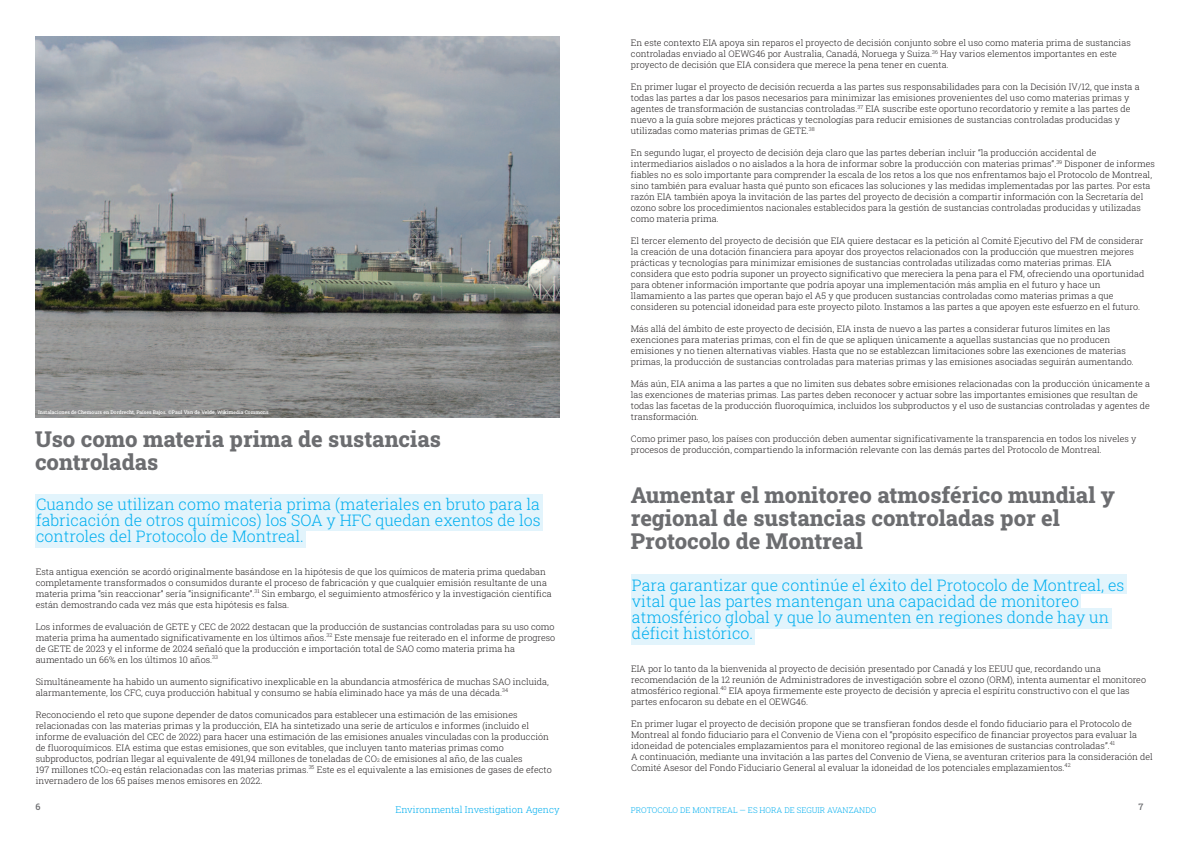
<style>
.page{position:relative;width:1191px;height:842px;background:#fff}
.page>*{position:absolute;margin:0;border:0;box-sizing:border-box;transform-origin:0 0}
.t1{font:800 22px/23px "Roboto Slab";color:#6c6d70}
.t2{font:300 16px/16px "Roboto Slab";color:#00aeef}
.t3{font:300 9.5px "Roboto Slab";color:#00aeef}
.t4{font:300 9px/11px "Roboto Slab";color:#231f20}
.t5{font:500 9px "Roboto Slab";color:#6c6d70}
.t6{font:300 8px "Roboto Slab";color:#00aeef}
.t7{font:500 5px "Roboto Slab";color:#fff}
.s1{font-size:5px}
</style>
<div class="page">
<img style="left:35px;top:37px;width:524px;height:380px">
<div style="left:631px;top:574px;width:495px;height:20px;background:#e2f4fc"></div>
<div style="left:631px;top:589px;width:450px;height:22px;background:#e2f4fc"></div>
<div style="left:631px;top:609px;width:480px;height:20px;background:#e2f4fc"></div>
<div style="left:631px;top:621px;width:123px;height:24px;background:#e2f4fc"></div>
<div style="left:36px;top:494px;width:507px;height:21px;background:#e2f4fc"></div>
<div style="left:36px;top:509px;width:507px;height:22px;background:#e2f4fc"></div>
<div style="left:36px;top:524px;width:270px;height:24px;background:#e2f4fc"></div>
<p class="t4" style="left:631px;top:38px;width:501px">En este contexto EIA apoya sin reparos el proyecto de decisión conjunto sobre el uso como materia prima de sustancias controladas enviado al OEWG46 por Australia, Canadá, Noruega y Suiza.<sup>36</sup> Hay varios elementos importantes en este proyecto de decisión que EIA considera que merece la pena tener en cuenta.</p>
<p class="t4" style="left:631px;top:82px;width:510px">En primer lugar el proyecto de decisión recuerda a las partes sus responsabilidades para con la Decisión IV/12, que insta a todas las partes a dar los pasos necesarios para minimizar las emisiones provenientes del uso como materias primas y agentes de transformación de sustancias controladas.<sup>37</sup> EIA suscribe este oportuno recordatorio y remite a las partes de nuevo a la guía sobre mejores prácticas y tecnologías para reducir emisiones de sustancias controladas producidas y utilizadas como materias primas de GETE.<sup>38</sup></p>
<p class="t4" style="left:631px;top:148px;width:525px">En segundo lugar, el proyecto de decisión deja claro que las partes deberían incluir “la producción accidental de intermediarios aislados o no aislados a la hora de informar sobre la producción con materias primas”.<sup>39</sup> Disponer de informes fiables no es solo importante para comprender la escala de los retos a los que nos enfrentamos bajo el Protocolo de Montreal, sino también para evaluar hasta qué punto son eficaces las soluciones y las medidas implementadas por las partes. Por esta razón EIA también apoya la invitación de las partes del proyecto de decisión a compartir información con la Secretaría del ozono sobre los procedimientos nacionales establecidos para la gestión de sustancias controladas producidas y utilizadas como materia prima.</p>
<p class="t4" style="left:631px;top:236px;width:515px">El tercer elemento del proyecto de decisión que EIA quiere destacar es la petición al Comité Ejecutivo del FM de considerar la creación de una dotación financiera para apoyar dos proyectos relacionados con la producción que muestren mejores prácticas y tecnologías para minimizar emisiones de sustancias controladas utilizadas como materias primas. EIA considera que esto podría suponer un proyecto significativo que mereciera la pena para el FM, ofreciendo una oportunidad para obtener información importante que podría apoyar una implementación más amplia en el futuro y hace un llamamiento a las partes que operan bajo el A5 y que producen sustancias controladas como materias primas a que consideren su potencial idoneidad para este proyecto piloto. Instamos a las partes a que apoyen este esfuerzo en el futuro.</p>
<p class="t4" style="left:631px;top:324px;width:504px">Más allá del ámbito de este proyecto de decisión, EIA insta de nuevo a las partes a considerar futuros límites en las exenciones para materias primas, con el fin de que se apliquen únicamente a aquellas sustancias que no producen emisiones y no tienen alternativas viables. Hasta que no se establezcan limitaciones sobre las exenciones de materias primas, la producción de sustancias controladas para materias primas y las emisiones asociadas seguirán aumentando.</p>
<p class="t4" style="left:631px;top:379px;width:520px">Más aún, EIA anima a las partes a que no limiten sus debates sobre emisiones relacionadas con la producción únicamente a las exenciones de materias primas. Las partes deben reconocer y actuar sobre las importantes emisiones que resultan de todas las facetas de la producción fluoroquímica, incluidos los subproductos y el uso de sustancias controladas y agentes de transformación.</p>
<p class="t4" style="left:631px;top:434px;width:507px">Como primer paso, los países con producción deben aumentar significativamente la transparencia en todos los niveles y procesos de producción, compartiendo la información relevante con las demás partes del Protocolo de Montreal.</p>
<p class="t7" style="left:38px;top:409px;width:232px">Instalaciones de Chemours en Dordrecht, Países Bajos. ©Paul Van de Velde, Wikimedia Commons</p>
<h1 class="t1" style="left:35px;top:428px;width:407px">Uso como materia prima de sustancias controladas</h1>
<h2 class="t2" style="left:36px;top:497px;width:506px;text-align:justify">Cuando se utilizan como materia prima (materiales en bruto para la fabricación de otros químicos) los SOA y HFC quedan exentos de los controles del Protocolo de Montreal.</h2>
<h1 class="t1" style="left:631px;top:484px;width:485px">Aumentar el monitoreo atmosférico mundial y regional de sustancias controladas por el<br>Protocolo de Montreal</h1>
<h2 class="t2" style="left:632px;top:577px;width:494px">Para garantizar que continúe el éxito del Protocolo de Montreal, es vital que las partes mantengan una capacidad de monitoreo atmosférico global y que lo aumenten en regiones donde hay un déficit histórico.</h2>
<p class="t4" style="left:36px;top:566px;width:517px">Esta antigua exención se acordó originalmente basándose en la hipótesis de que los químicos de materia prima quedaban completamente transformados o consumidos durante el proceso de fabricación y que cualquier emisión resultante de una materia prima “sin reaccionar” sería “insignificante”.<sup>31</sup> Sin embargo, el seguimiento atmosférico y la investigación científica están demostrando cada vez más que esta hipótesis es falsa.</p>
<p class="t4" style="left:36px;top:621px;width:521px">Los informes de evaluación de GETE y CEC de 2022 destacan que la producción de sustancias controladas para su uso como materia prima ha aumentado significativamente en los últimos años.<sup>32</sup> Este mensaje fue reiterado en el informe de progreso de GETE de 2023 y el informe de 2024 señaló que la producción e importación total de SAO como materia prima ha aumentado un 66% en los últimos 10 años.<sup>33</sup></p>
<p class="t4" style="left:36px;top:676px;width:515px">Simultáneamente ha habido un aumento significativo inexplicable en la abundancia atmosférica de muchas SAO incluida, alarmantemente, los CFC, cuya producción habitual y consumo se había eliminado hace ya más de una década.<sup>34</sup></p>
<p class="t4" style="left:36px;top:709px;width:517px">Reconociendo el reto que supone depender de datos comunicados para establecer una estimación de las emisiones relacionadas con las materias primas y la producción, EIA ha sintetizado una serie de artículos e informes (incluido el informe de evaluación del CEC de 2022) para hacer una estimación de las emisiones anuales vinculadas con la producción de fluoroquímicos. EIA estima que estas emisiones, que son evitables, que incluyen tanto materias primas como subproductos, podrían llegar al equivalente de 491,94 millones de toneladas de CO<span class="s1">2</span> de emisiones al año, de las cuales<br>197 millones tCO<span class="s1">2</span>-eq están relacionadas con las materias primas.<sup>35</sup> Este es el equivalente a las emisiones de gases de efecto invernadero de los 65 países menos emisores en 2022.</p>
<p class="t4" style="left:631px;top:663px;width:516px">EIA por lo tanto da la bienvenida al proyecto de decisión presentado por Canadá y los EEUU que, recordando una recomendación de la 12 reunión de Administradores de investigación sobre el ozono (ORM), intenta aumentar el monitoreo atmosférico regional.<sup>40</sup> EIA apoya firmemente este proyecto de decisión y aprecia el espíritu constructivo con el que las partes enfocaron su debate en el OEWG46.</p>
<p class="t4" style="left:631px;top:718px;width:523px">En primer lugar el proyecto de decisión propone que se transfieran fondos desde el fondo fiduciario para el Protocolo de Montreal al fondo fiduciario para el Convenio de Viena con el “propósito específico de financiar proyectos para evaluar la idoneidad de potenciales emplazamientos para el monitoreo regional de las emisiones de sustancias controladas”.<sup>41<br></sup>A continuación, mediante una invitación a las partes del Convenio de Viena, se aventuran criterios para la consideración del Comité Asesor del Fondo Fiduciario General al evaluar la idoneidad de los potenciales emplazamientos.<sup>42</sup></p>
<p class="t6" style="left:631px;top:805px;width:247px">PROTOCOLO DE MONTREAL — ES HORA DE SEGUIR AVANzANDO</p>
<p class="t5" style="left:35px;top:801px;width:7px">6</p>
<p class="t5" style="left:1138px;top:801px;width:6px">7</p>
<p class="t3" style="left:395px;top:804px;width:166px">Environmental Investigation Agency</p>
</div>
